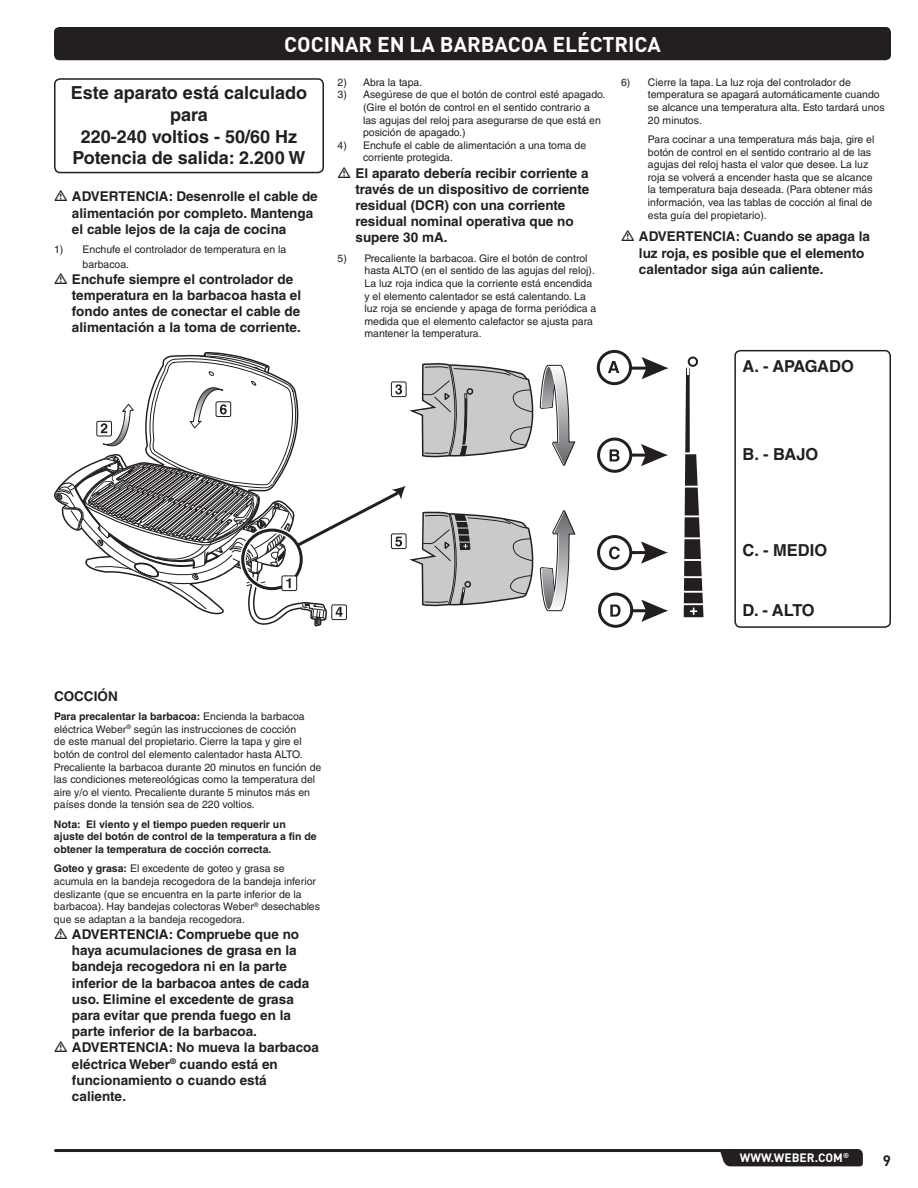
<style>
.page{position:relative;width:918px;height:1188px;background:#fff}
.page>*{position:absolute;margin:0;border:0;box-sizing:border-box;transform-origin:0 0}
.t1{font:21px "DI Nkerned";color:#fff}
.t2{font:700 18px/21.6px "Helvetica LT Std";color:#231f20;text-align:center}
.t3{font:700 16.5px "Helvetica LT Std";color:#231f20}
.t4{font:15px "DI Nkerned";color:#231f20}
.t5{font:700 13.5px/16.2px "Helvetica LT Std";color:#231f20}
.t6{font:12px "DI Nkerned";color:#fff}
.t7{font:10.5px/12.6px "Helvetica LT Std";color:#231f20}
.t8{font:700 10.5px/12.6px "Helvetica LT Std";color:#231f20}
.s1{font-weight:700}
</style>
<div class="page">
<div style="left:54px;top:27px;width:837px;height:33px;background:#231f20;border-radius:5px"></div>
<hr style="left:56px;top:1149px;width:682px;height:3px;background:#231f20">
<div style="left:720px;top:1149px;width:143px;height:17px;background:#231f20"></div>
<div style="left:54px;top:78px;width:270px;height:95px;border:2px solid #231f20;border-radius:5px"></div>
<div style="left:734px;top:350px;width:157px;height:278px;border:2px solid #231f20;border-radius:5px"></div>
<div style="left:598px;top:593px;width:35px;height:35px;border:3px solid #231f20;border-radius:50%"></div>
<div style="left:597px;top:350px;width:35px;height:35px;border:3px solid #231f20;border-radius:50%"></div>
<hr style="left:631px;top:367px;width:19px;height:3px;background:#231f20">
<svg style="left:642px;top:357px;width:27px;height:22px"></svg>
<div style="left:597px;top:438px;width:35px;height:35px;border:3px solid #231f20;border-radius:50%"></div>
<svg style="left:610px;top:605px;width:11px;height:12px"></svg>
<hr style="left:630px;top:454px;width:19px;height:3px;background:#231f20">
<svg style="left:641px;top:444px;width:27px;height:22px"></svg>
<svg style="left:610px;top:449px;width:10px;height:12px"></svg>
<div style="left:597px;top:535px;width:35px;height:35px;border:3px solid #231f20;border-radius:50%"></div>
<hr style="left:630px;top:551px;width:19px;height:3px;background:#231f20">
<svg style="left:641px;top:541px;width:27px;height:23px"></svg>
<svg style="left:609px;top:547px;width:11px;height:12px"></svg>
<hr style="left:631px;top:609px;width:19px;height:3px;background:#231f20">
<svg style="left:641px;top:600px;width:28px;height:22px"></svg>
<svg style="left:608px;top:361px;width:11px;height:12px"></svg>
<div style="left:688px;top:357px;width:10px;height:10px;border:2px solid #231f20;border-radius:50%"></div>
<svg style="left:684px;top:368px;width:20px;height:249px"></svg>
<svg style="left:56px;top:352px;width:520px;height:275px"></svg>
<h1 class="t1" style="left:284px;top:31px;width:378px">COCINAR EN LA BARBACOA ELÉCTRICA</h1>
<h2 class="t2" style="left:71px;top:82px;width:238px">Este aparato está calculado para<br>220-240 voltios - 50/60 Hz<br>Potencia de salida: 2.200 W</h2>
<p class="t7" style="left:648px;top:76px;width:238px;text-indent:-27px">6) Cierre la tapa. La luz roja del controlador de temperatura se apagará automáticamente cuando se alcance una temperatura alta. Esto tardará unos 20 minutos.</p>
<p class="t7" style="left:648px;top:133px;width:228px">Para cocinar a una temperatura más baja, gire el botón de control en el sentido contrario al de las agujas del reloj hasta el valor que desee. La luz roja se volverá a encender hasta que se alcance la temperatura baja deseada. (Para obtener más información, vea las tablas de cocción al final de esta guía del propietario).</p>
<p class="t5" style="left:639px;top:228px;width:233px">ADVERTENCIA: Cuando se apaga la luz roja, es posible que el elemento calentador siga aún caliente.</p>
<p class="t7" style="left:338px;top:76px;width:86px">2) Abra la tapa.</p>
<p class="t7" style="left:363px;top:88px;width:244px;text-indent:-26px">3) Asegúrese de que el botón de control esté apagado. (Gire el botón de control en el sentido contrario a las agujas del reloj para asegurarse de que está en posición de apagado.)</p>
<p class="t7" style="left:363px;top:139px;width:225px;text-indent:-26px">4) Enchufe el cable de alimentación a una toma de corriente protegida.</p>
<p class="t5" style="left:355px;top:165px;width:235px">El aparato debería recibir corriente a través de un dispositivo de corriente residual (DCR) con una corriente residual nominal operativa que no supere 30 mA.</p>
<p class="t7" style="left:364px;top:252px;width:233px;text-indent:-27px">5) Precaliente la barbacoa. Gire el botón de control hasta ALTO (en el sentido de las agujas del reloj).<br>La luz roja indica que la corriente está encendida y el elemento calentador se está calentando. La luz roja se enciende y apaga de forma periódica a medida que el elemento calefactor se ajusta para mantener la temperatura.</p>
<p class="t5" style="left:72px;top:188px;width:247px">ADVERTENCIA: Desenrolle el cable de alimentación por completo. Mantenga el cable lejos de la caja de cocina</p>
<p class="t7" style="left:82px;top:242px;width:205px;line-height:14.4px;text-indent:-28px">1) Enchufe el controlador de temperatura en la barbacoa.</p>
<p class="t5" style="left:72px;top:271px;width:231px">Enchufe siempre el controlador de temperatura en la barbacoa hasta el fondo antes de conectar el cable de alimentación a la toma de corriente.</p>
<h3 class="t3" style="left:743px;top:356px;width:113px">A. - APAGADO</h3>
<h3 class="t3" style="left:743px;top:444px;width:77px">B. - BAJO</h3>
<h3 class="t3" style="left:743px;top:540px;width:86px">C. - MEDIO</h3>
<p class="t5" style="left:54px;top:688px;width:65px">COCCIÓN</p>
<p class="t7" style="left:54px;top:710px;width:269px"><span class="s1">Para precalentar la barbacoa:</span> Encienda la barbacoa eléctrica Weber<sup>®</sup> según las instrucciones de cocción<br>de este manual del propietario. Cierre la tapa y gire el botón de control del elemento calentador hasta ALTO.<br>Precaliente la barbacoa durante 20 minutos en función de las condiciones metereológicas como la temperatura del aire y/o el viento. Precaliente durante 5 minutos más en países donde la tensión sea de 220 voltios.</p>
<p class="t8" style="left:54px;top:818px;width:264px">Nota: El viento y el tiempo pueden requerir un ajuste del botón de control de la temperatura a fin de obtener la temperatura de cocción correcta.</p>
<p class="t7" style="left:54px;top:862px;width:268px"><span class="s1">Goteo y grasa:</span> El excedente de goteo y grasa se acumula en la bandeja recogedora de la bandeja inferior deslizante (que se encuentra en la parte inferior de la barbacoa). Hay bandejas colectoras Weber<sup>®</sup> desechables que se adaptan a la bandeja recogedora.</p>
<p class="t5" style="left:72px;top:926px;width:248px">ADVERTENCIA: Compruebe que no haya acumulaciones de grasa en la bandeja recogedora ni en la parte inferior de la barbacoa antes de cada uso. Elimine el excedente de grasa para evitar que prenda fuego en la parte inferior de la barbacoa.<br>ADVERTENCIA: No mueva la barbacoa eléctrica Weber<sup>®</sup> cuando está en funcionamiento o cuando está caliente.</p>
<h3 class="t3" style="left:743px;top:600px;width:73px">D. - ALTO</h3>
<p class="t6" style="left:740px;top:1150px;width:110px">WWW.WEBER.COM<sup>®</sup></p>
<h3 class="t4" style="left:883px;top:1151px;width:10px">9</h3>
</div>
